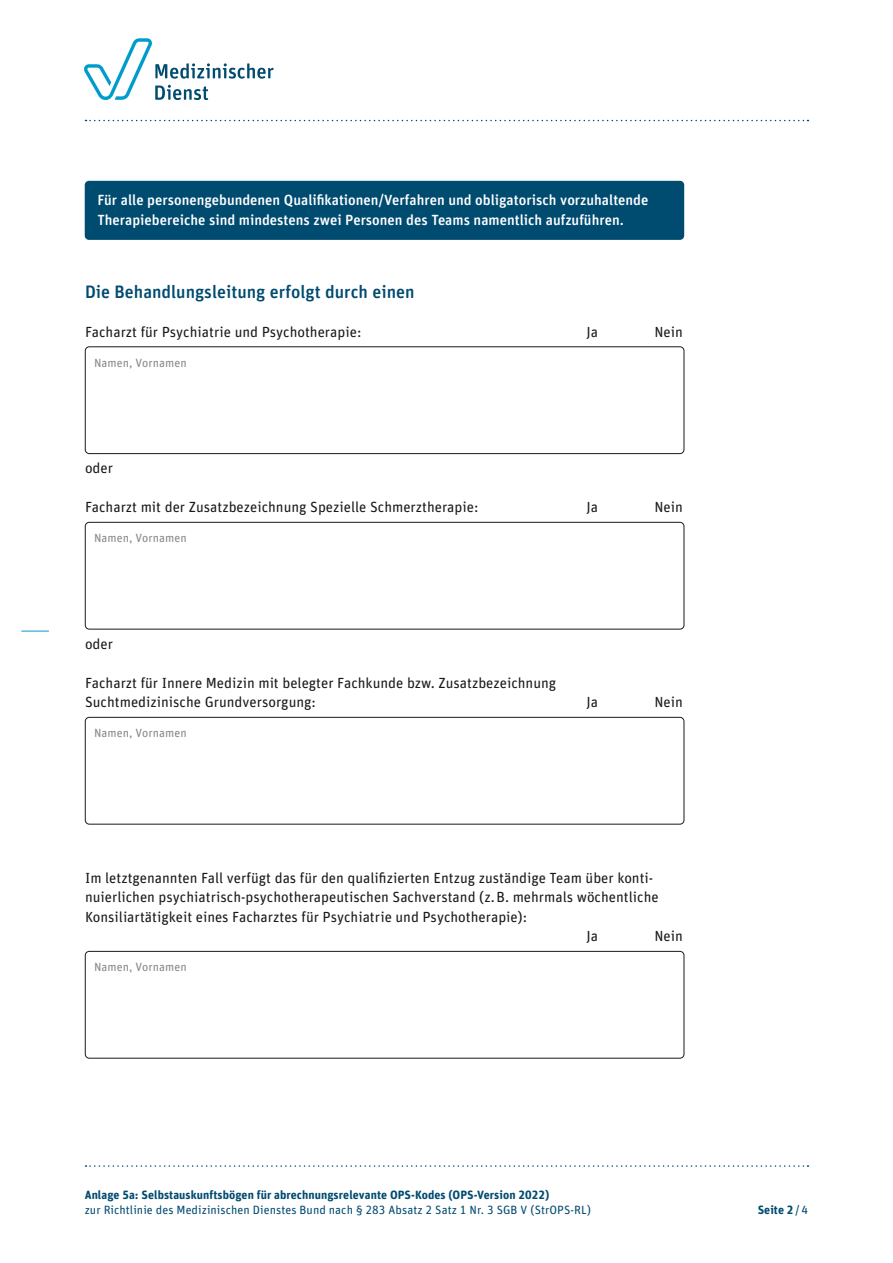
<style>
.page{position:relative;width:893px;height:1263px;background:#fff}
.page>*{position:absolute;margin:0;border:0;box-sizing:border-box;transform-origin:0 0}
.H3_Zwischenheadline{font:500 18px "Unit Rounded Pro";color:#004b70}
.Fließtext_ohne_Absta{font:14.7px/19.5px "Unit Rounded Pro";color:#1a1a18}
.Unterzeilen{font:500 14.7px/19.5px "Unit Rounded Pro";color:#fff}
.Strukturprüfungen_ja{font:14.7px "Unit Rounded Pro";color:#1a1a18}
.Paginierung{font:700 12px "Unit Rounded Pro";letter-spacing:.005em;color:#004b70}
.t1{font:12px "Unit Rounded Pro";letter-spacing:.005em;color:#004b70}
.Bescheibung_Textfeld{font:12px "Unit Rounded Pro";letter-spacing:.005em;color:#878786}
.s1{font-weight:400}
</style>
<div class="page">
<svg style="left:85px;top:1165px;width:723px;height:2px"></svg>
<svg style="left:85px;top:120px;width:723px;height:1px"></svg>
<svg style="left:21px;top:631px;width:28px;height:1px"></svg>
<svg style="left:84px;top:38px;width:190px;height:62px"></svg>
<div style="left:85px;top:347px;width:599px;height:107px;border:1px solid #1a1a18;border-radius:4px"></div>
<div style="left:85px;top:522px;width:599px;height:107px;border:1px solid #1a1a18;border-radius:4px"></div>
<div style="left:85px;top:717px;width:599px;height:107px;border:1px solid #1a1a18;border-radius:4px"></div>
<div style="left:85px;top:951px;width:599px;height:107px;border:1px solid #1a1a18;border-radius:4px"></div>
<div style="left:85px;top:181px;width:599px;height:59px;background:#004b70;border-radius:4px"></div>
<p class="Unterzeilen" style="left:97px;top:190px;width:552px">Für alle personengebundenen Qualifikationen/Verfahren und obligatorisch vorzuhaltende<br>Therapiebereiche sind mindestens zwei Personen des Teams namentlich aufzuführen.</p>
<h3 class="H3_Zwischenheadline" style="left:85px;top:279px;width:331px">Die Behandlungsleitung erfolgt durch einen</h3>
<p class="Fließtext_ohne_Absta" style="left:85px;top:321px;width:278px">Facharzt für Psychiatrie und Psychotherapie:</p>
<p class="Strukturprüfungen_ja" style="left:586px;top:322px;width:13px">Ja</p>
<p class="Strukturprüfungen_ja" style="left:654px;top:322px;width:30px">Nein</p>
<p class="Bescheibung_Textfeld" style="left:94px;top:354px;width:94px">Namen, Vornamen</p>
<p class="Fließtext_ohne_Absta" style="left:85px;top:458px;width:30px">oder</p>
<p class="Fließtext_ohne_Absta" style="left:85px;top:497px;width:395px">Facharzt mit der Zusatzbezeichnung Spezielle Schmerztherapie:</p>
<p class="Strukturprüfungen_ja" style="left:586px;top:497px;width:13px">Ja</p>
<p class="Strukturprüfungen_ja" style="left:654px;top:497px;width:30px">Nein</p>
<p class="Bescheibung_Textfeld" style="left:94px;top:530px;width:94px">Namen, Vornamen</p>
<p class="Fließtext_ohne_Absta" style="left:85px;top:633px;width:30px">oder</p>
<p class="Fließtext_ohne_Absta" style="left:85px;top:672px;width:473px">Facharzt für Innere Medizin mit belegter Fachkunde bzw. Zusatzbezeichnung<br>Suchtmedizinische Grundversorgung:</p>
<p class="Bescheibung_Textfeld" style="left:94px;top:725px;width:94px">Namen, Vornamen</p>
<p class="Strukturprüfungen_ja" style="left:586px;top:692px;width:13px">Ja</p>
<p class="Strukturprüfungen_ja" style="left:654px;top:692px;width:30px">Nein</p>
<p class="Fließtext_ohne_Absta" style="left:85px;top:867px;width:570px">Im letztgenannten Fall verfügt das für den qualifizierten Entzug zuständige Team über konti-</p>
<p class="Fließtext_ohne_Absta" style="left:85px;top:887px;width:575px">nuierlichen psychiatrisch-psychotherapeutischen Sachverstand (z.B. mehrmals wöchentliche</p>
<p class="Fließtext_ohne_Absta" style="left:85px;top:906px;width:444px">Konsiliartätigkeit eines Facharztes für Psychiatrie und Psychotherapie):</p>
<p class="Strukturprüfungen_ja" style="left:586px;top:926px;width:13px">Ja</p>
<p class="Strukturprüfungen_ja" style="left:654px;top:926px;width:30px">Nein</p>
<p class="Bescheibung_Textfeld" style="left:94px;top:959px;width:94px">Namen, Vornamen</p>
<p class="Paginierung" style="left:85px;top:1186px;width:466px">Anlage 5a: Selbstauskunftsbögen für abrechnungsrelevante OPS-Kodes (OPS-Version 2022)</p>
<p class="t1" style="left:85px;top:1202px;width:508px">zur Richtlinie des Medizinischen Dienstes Bund nach § 283 Absatz 2 Satz 1 Nr. 3 SGB V (StrOPS-RL)</p>
<p class="Paginierung" style="left:758px;top:1201px;width:52px">Seite 2<span class="s1">/4</span></p>
</div>
